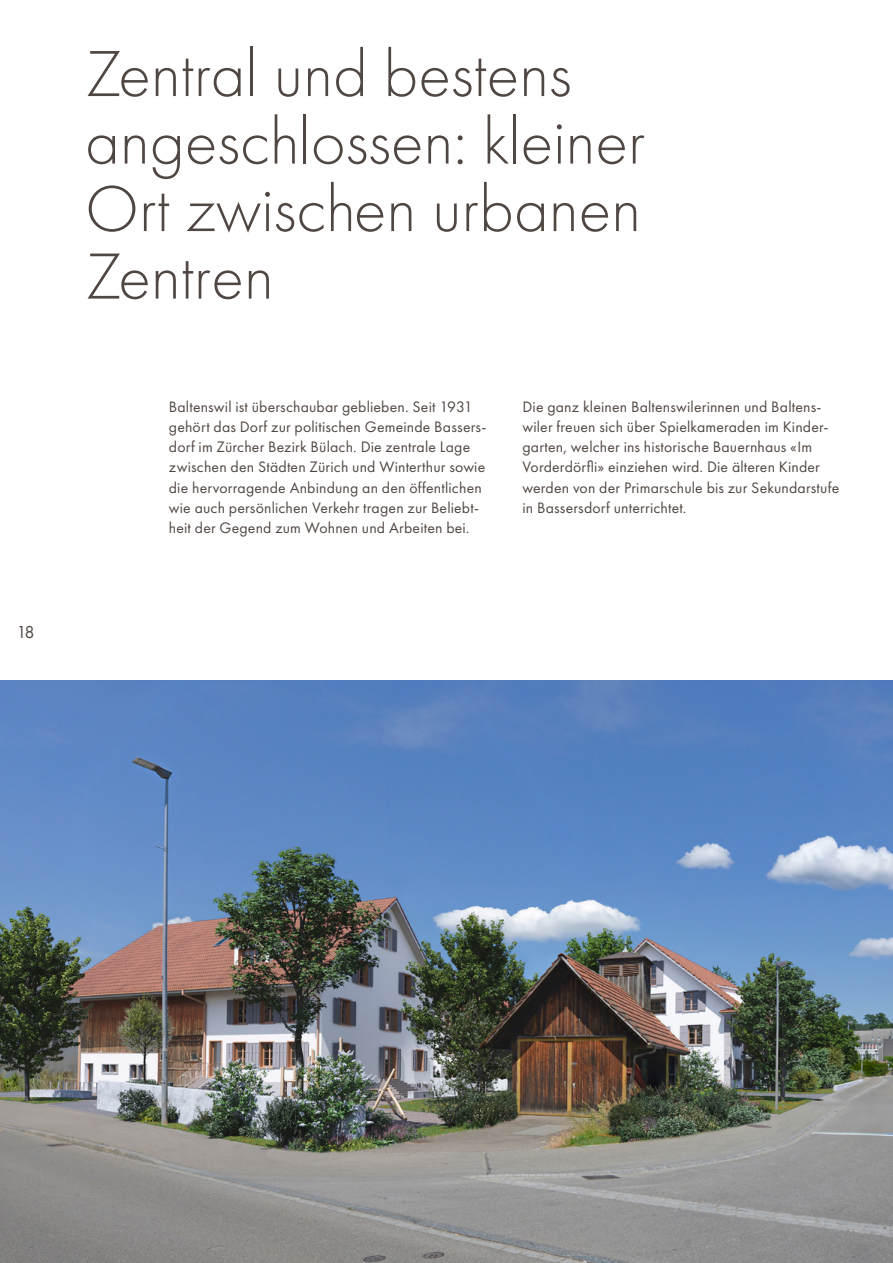
<style>
.page{position:relative;width:893px;height:1263px;background:#fff}
.page>*{position:absolute;margin:0;border:0;box-sizing:border-box;transform-origin:0 0}
.t1{font:300 67.5px/67.5px "Futura PT";color:#514742}
.t2{font:18px "Futura PT";color:#514742}
.t3{font:15.75px/20.2px "Futura PT";letter-spacing:.01em;color:#514742}
</style>
<div class="page">
<img style="left:0;top:681px;width:893px;height:582px">
<p class="t2" style="left:16px;top:621px;width:20px">18</p>
<h1 class="t1" style="left:85px;top:40px;width:562px">Zentral und bestens angeschlossen: kleiner<br>Ort zwischen urbanen<br>Zentren</h1>
<p class="t3" style="left:169px;top:396px;width:319px">Baltenswil ist überschaubar geblieben. Seit 1931 gehört das Dorf zur politischen Gemeinde Bassers&shy;dorf im Zürcher Bezirk Bülach. Die zentrale Lage zwischen den Städten Zürich und Winterthur sowie die hervorragende Anbindung an den öffentlichen wie auch persönlichen Verkehr tragen zur Beliebt&shy;heit der Gegend zum Wohnen und Arbeiten bei.</p>
<p class="t3" style="left:522px;top:396px;width:318px">Die ganz kleinen Baltenswilerinnen und Baltens&shy;wiler freuen sich über Spielkameraden im Kinder&shy;garten, welcher ins historische Bauernhaus «Im Vorderdörfli» einziehen wird. Die älteren Kinder werden von der Primarschule bis zur Sekundarstufe in Bassersdorf unterrichtet.</p>
</div>
